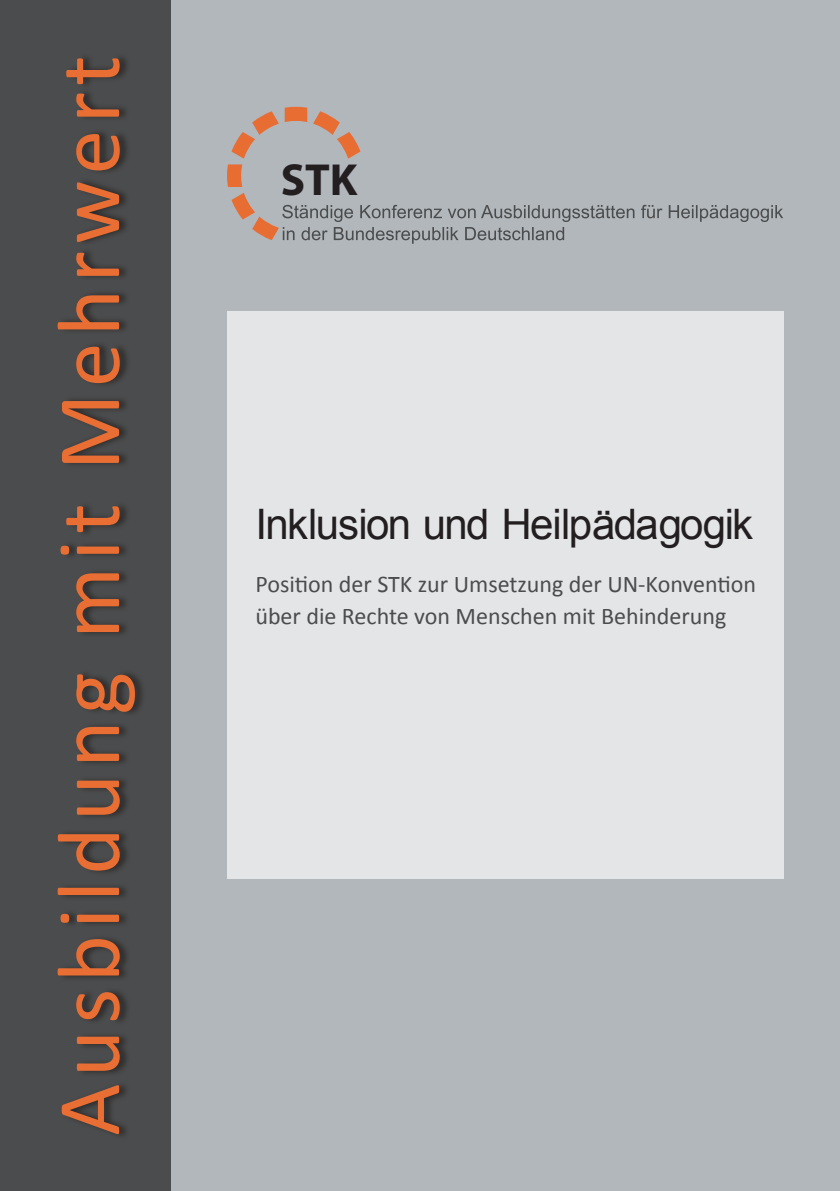
<style>
.page{position:relative;width:840px;height:1191px;background:#fff}
.page>*{position:absolute;margin:0;border:0;box-sizing:border-box;transform-origin:0 0}
.t1{font:90px "Calibri";letter-spacing:.07em;color:#e86e34}
.t2{font:700 45.2px "Myriad Pro";color:#231f20}
.t3{font:42px "Arial";letter-spacing:-.04em;color:#231f20}
.t4{font:24px/32px "Calibri";color:#4b4c4d}
</style>
<div class="page">
<div style="left:159px;top:0;width:680px;height:1191px;background:#b2b7bb"></div>
<div style="left:227px;top:312px;width:555px;height:567px;background:#e4e5e7"></div>
<div style="left:0;top:0;width:170px;height:1191px;background:#4b4c4d"></div>
<div style="left:58px;top:53px;width:88px;height:1087px;background:#231f20;opacity:.75"></div>
<svg style="left:227px;top:107px;width:555px;height:137px"></svg>
<h1 class="t1" style="left:32px;top:1135px;width:1081px;rotate:-90deg">Ausbildung mit Mehrwert</h1>
<h2 class="t2" style="left:280px;top:150px;width:78px">STK</h2>
<h3 class="t3" style="left:255px;top:496px;width:499px">Inklusion und Heilpädagogik</h3>
<p class="t4" style="left:255px;top:568px;width:502px">Position der STK zur Umsetzung der UN-Konvention über die Rechte von Menschen mit Behinderung</p>
</div>
